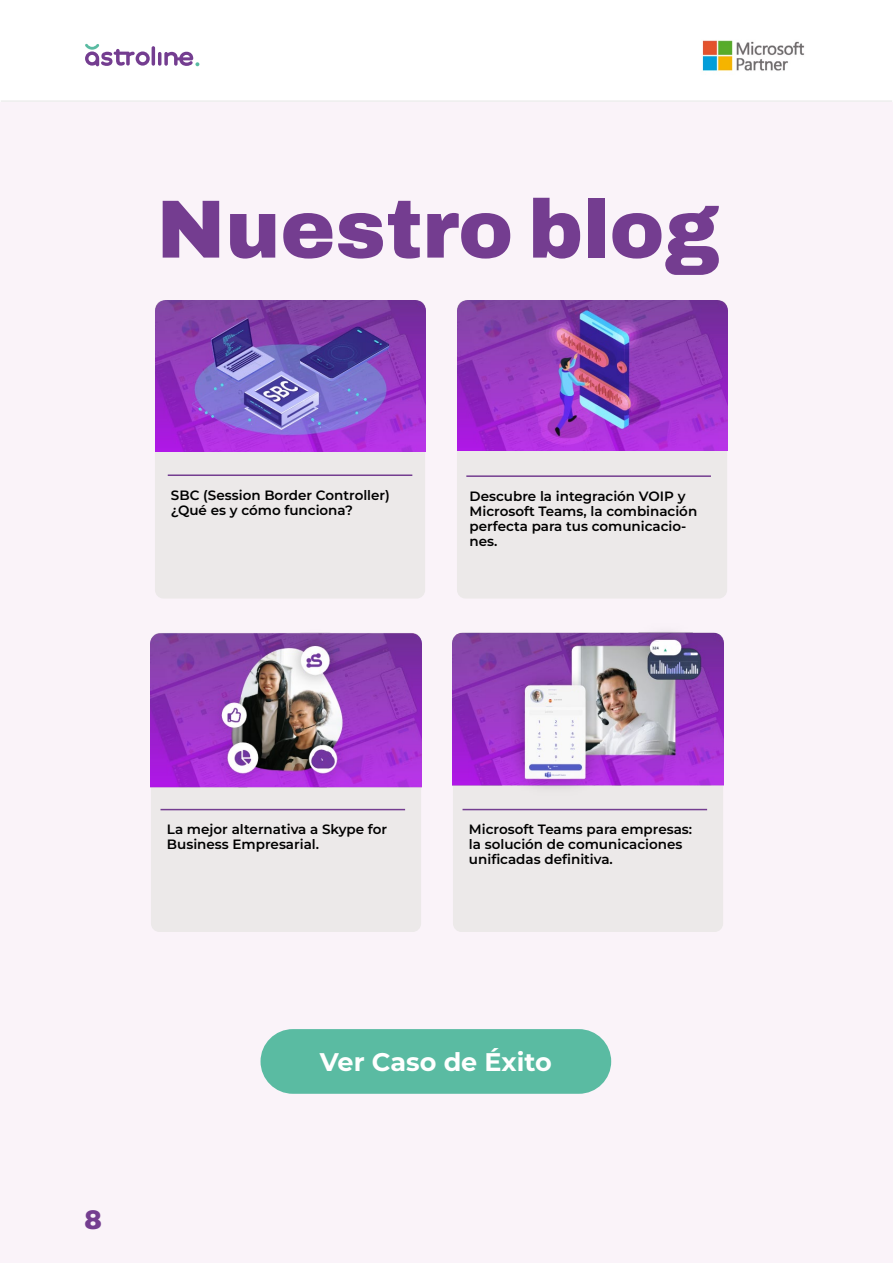
<style>
.page{position:relative;width:893px;height:1263px;background:#fff}
.page>*{position:absolute;margin:0;border:0;box-sizing:border-box;transform-origin:0 0}
.t1{font:600 82.5px "Archivo";color:#743d90}
.t2{font:600 27px "Archivo";color:#743d90}
.t3{font:700 25.5px "Montserrat";color:#fff}
.t4{font:100 13.5px/15px "Montserrat";color:#000}
</style>
<div class="page">
<div style="left:0;top:102px;width:893px;height:1160px;background:#faf3f9"></div>
<hr style="left:892px;top:102px;width:1px;height:1161px;background:#faf3f9">
<img style="left:702px;top:40px;width:103px;height:31px">
<hr style="left:152px;top:46px;width:3px;height:20px;background:#743d90;border-radius:2px">
<hr style="left:158px;top:52px;width:3px;height:14px;background:#743d90;border-radius:2px">
<svg style="left:85px;top:44px;width:65px;height:22px"></svg>
<svg style="left:164px;top:52px;width:35px;height:14px"></svg>
<hr style="left:1px;top:100px;width:890px;height:2px;background:#ededed">
<div style="left:155px;top:301px;width:270px;height:297px;background:#ece9e9;border-radius:9px"></div>
<hr style="left:168px;top:474px;width:244px;height:2px;background:#743d90">
<div style="left:457px;top:301px;width:270px;height:297px;background:#ece9e9;border-radius:9px"></div>
<hr style="left:466px;top:475px;width:245px;height:2px;background:#743d90">
<div style="left:151px;top:634px;width:270px;height:298px;background:#ece9e9;border-radius:9px"></div>
<hr style="left:161px;top:809px;width:244px;height:1px;background:#743d90">
<div style="left:453px;top:634px;width:270px;height:298px;background:#ece9e9;border-radius:9px"></div>
<hr style="left:462px;top:809px;width:245px;height:1px;background:#743d90">
<img style="left:156px;top:301px;width:269px;height:150px">
<img style="left:457px;top:300px;width:270px;height:151px">
<img style="left:453px;top:632px;width:270px;height:155px">
<img style="left:151px;top:632px;width:270px;height:156px">
<div style="left:261px;top:1029px;width:350px;height:65px;background:#5abba2;border-radius:32px"></div>
<h1 class="t1" style="left:157px;top:167px;width:564px">Nuestro blog</h1>
<p class="t4" style="left:171px;top:487px;width:220px">SBC (Session Border Controller) ¿Qué es y cómo funciona?</p>
<p class="t4" style="left:470px;top:488px;width:229px">Descubre la integración VOIP y<br>Microsoft Teams, la combinación perfecta para tus comunicacio&shy;nes.</p>
<p class="t4" style="left:167px;top:821px;width:222px">La mejor alternativa a Skype for<br>Business Empresarial.</p>
<p class="t4" style="left:469px;top:821px;width:225px">Microsoft Teams para empresas: la solución de comunicaciones unificadas definitiva.</p>
<h2 class="t2" style="left:84px;top:1199px;width:20px">8</h2>
<h3 class="t3" style="left:320px;top:1043px;width:233px">Ver Caso de Éxito</h3>
</div>
